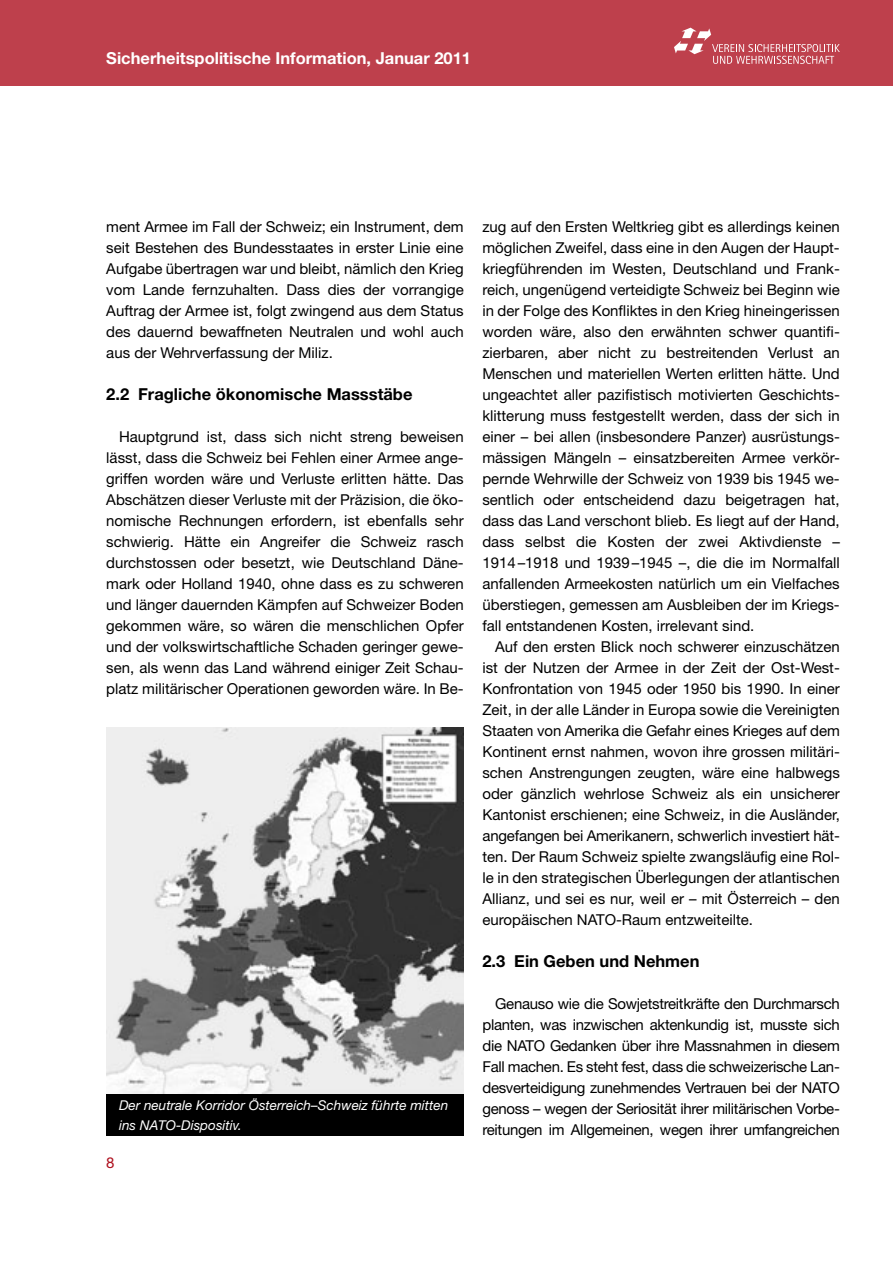
<style>
.page{position:relative;width:893px;height:1263px;background:#fff}
.page>*{position:absolute;margin:0;border:0;box-sizing:border-box;transform-origin:0 0}
.t1{font:700 16.5px "Helvetica Neue LT";color:#000}
.t2{font:700 16.5px "Helvetica Neue LT";color:#fff}
.t3{font:15px/21px "Helvetica Neue LT";color:#000;text-align:justify}
.t4{font:15px "Helvetica Neue LT";color:#ae111f}
.t5{font:italic 13.5px/19.5px "Helvetica Neue LT";color:#fff}
</style>
<div class="page">
<div style="left:0;top:0;width:893px;height:85px;background:#be404c"></div>
<svg style="left:674px;top:28px;width:166px;height:36px"></svg>
<div style="left:106px;top:1094px;width:358px;height:41px;background:#000"></div>
<img style="left:106px;top:727px;width:358px;height:367px">
<p class="t2" style="left:106px;top:48px;width:366px">Sicherheitspolitische Information, Januar 2011</p>
<p class="t3" style="left:106px;top:216px;width:359px">ment Armee im Fall der Schweiz; ein Instrument, dem seit Bestehen des Bundesstaates in erster Linie eine Aufgabe übertragen war und bleibt, nämlich den Krieg vom Lande fernzuhalten. Dass dies der vorrangige Auftrag der Armee ist, folgt zwingend aus dem Status des dauernd bewaffneten Neutralen und wohl auch aus der Wehrverfassung der Miliz.</p>
<p class="t1" style="left:106px;top:384px;width:308px">2.2 Fragliche ökonomische Massstäbe</p>
<p class="t3" style="left:106px;top:426px;width:359px;text-indent:13px">Hauptgrund ist, dass sich nicht streng beweisen lässt, dass die Schweiz bei Fehlen einer Armee ange&shy;griffen worden wäre und Verluste erlitten hätte. Das Abschätzen dieser Verluste mit der Präzision, die öko&shy;nomische Rechnungen erfordern, ist ebenfalls sehr schwierig. Hätte ein Angreifer die Schweiz rasch durchstossen oder besetzt, wie Deutschland Däne&shy;mark oder Holland 1940, ohne dass es zu schweren und länger dauernden Kämpfen auf Schweizer Boden gekommen wäre, so wären die menschlichen Opfer und der volkswirtschaftliche Schaden geringer gewe&shy;sen, als wenn das Land während einiger Zeit Schau&shy;platz militärischer Operationen geworden wäre. In Be-</p>
<p class="t5" style="left:119px;top:1095px;width:331px">Der neutrale Korridor Österreich–Schweiz führte mitten ins NATO-Dispositiv.</p>
<p class="t4" style="left:106px;top:1154px;width:10px">8</p>
<p class="t3" style="left:482px;top:216px;width:359px">zug auf den Ersten Weltkrieg gibt es allerdings keinen möglichen Zweifel, dass eine in den Augen der Haupt&shy;kriegführenden im Westen, Deutschland und Frank&shy;reich, ungenügend verteidigte Schweiz bei Beginn wie in der Folge des Konfliktes in den Krieg hineingerissen worden wäre, also den erwähnten schwer quantifi&shy;zierbaren, aber nicht zu bestreitenden Verlust an Menschen und materiellen Werten erlitten hätte. Und ungeachtet aller pazifistisch motivierten Geschichts&shy;klitterung muss festgestellt werden, dass der sich in einer – bei allen (insbesondere Panzer) ausrüstungs&shy;mässigen Mängeln – einsatzbereiten Armee verkör&shy;pernde Wehrwille der Schweiz von 1939 bis 1945 we&shy;sentlich oder entscheidend dazu beigetragen hat, dass das Land verschont blieb. Es liegt auf der Hand, dass selbst die Kosten der zwei Aktivdienste – 1914–1918 und 1939–1945 –, die die im Normalfall anfallenden Armeekosten natürlich um ein Vielfaches überstiegen, gemessen am Ausbleiben der im Kriegs&shy;fall entstandenen Kosten, irrelevant sind.</p>
<p class="t3" style="left:482px;top:636px;width:359px;text-indent:13px">Auf den ersten Blick noch schwerer einzuschätzen ist der Nutzen der Armee in der Zeit der Ost-West-Konfrontation von 1945 oder 1950 bis 1990. In einer Zeit, in der alle Länder in Europa sowie die Vereinigten Staaten von Amerika die Gefahr eines Krieges auf dem Kontinent ernst nahmen, wovon ihre grossen militäri&shy;schen Anstrengungen zeugten, wäre eine halbwegs oder gänzlich wehrlose Schweiz als ein unsicherer Kantonist erschienen; eine Schweiz, in die Ausländer, angefangen bei Amerikanern, schwerlich investiert hät&shy;ten. Der Raum Schweiz spielte zwangsläufig eine Rol&shy;le in den strategischen Überlegungen der atlantischen Allianz, und sei es nur, weil er – mit Österreich – den europäischen NATO-Raum entzweiteilte.</p>
<p class="t1" style="left:482px;top:951px;width:219px">2.3 Ein Geben und Nehmen</p>
<p class="t3" style="left:482px;top:993px;width:359px;text-indent:13px">Genauso wie die Sowjetstreitkräfte den Durchmarsch planten, was inzwischen aktenkundig ist, musste sich die NATO Gedanken über ihre Massnahmen in diesem Fall machen. Es steht fest, dass die schweizerische Lan&shy;desverteidigung zunehmendes Vertrauen bei der NATO genoss – wegen der Seriosität ihrer militärischen Vorbe&shy;reitungen im Allgemeinen, wegen ihrer umfangreichen</p>
</div>
